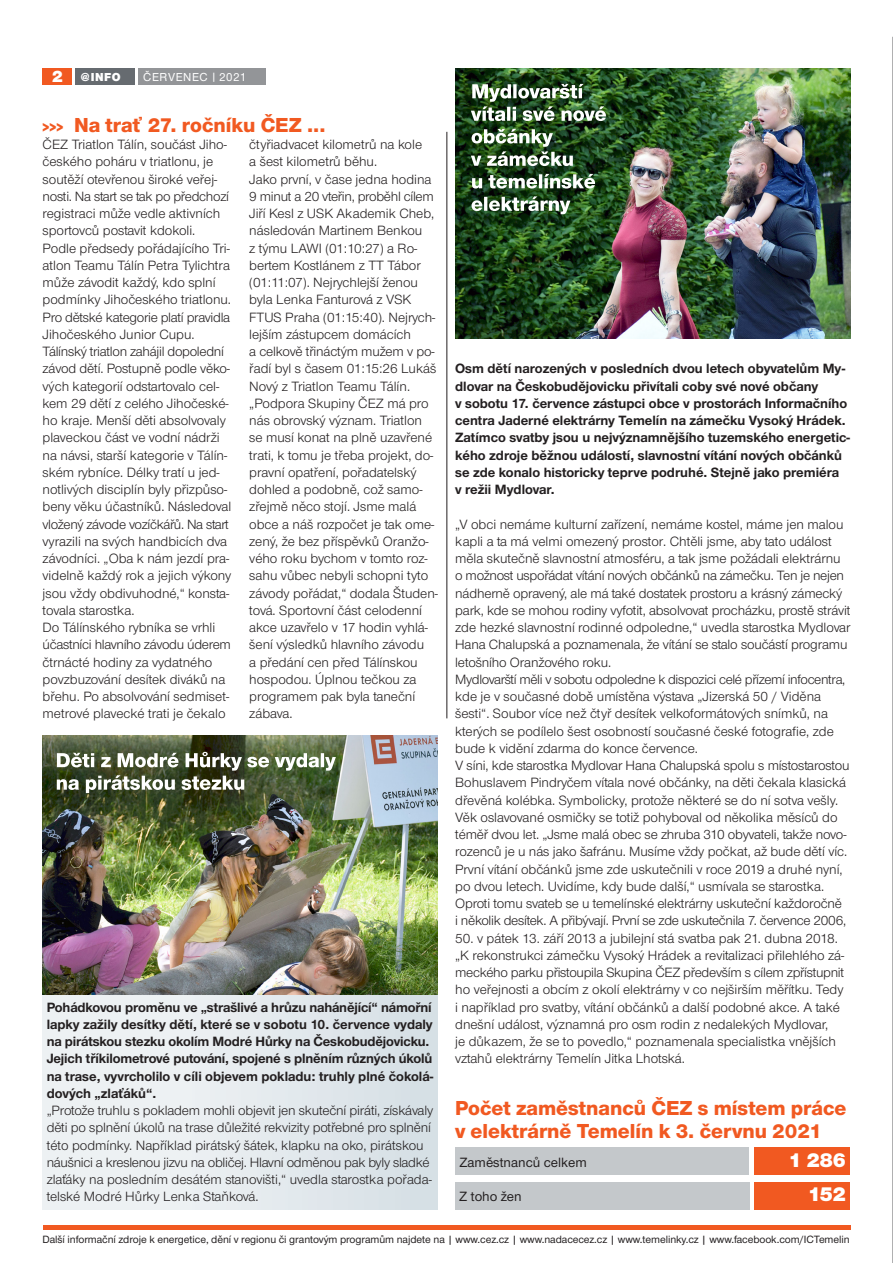
<style>
.page{position:relative;width:893px;height:1263px;background:#fff}
.page>*{position:absolute;margin:0;border:0;box-sizing:border-box;transform-origin:0 0}
.titulek_16{font:800 21px/22.5px "Nimbus CEZOT";color:#f15921}
._00_text{font:900 21px "Nimbus CEZOT";color:#fff}
.ramecek_nadpis{font:900 17.25px "Nimbus CEZOT";color:#fff}
._00_text-2{font:13.95px/17.2px "Nimbus CEZOT";color:#231f20}
._00_text-3{font:700 13.95px/17.2px "Nimbus CEZOT";color:#231f20}
._00_text-4{font:13.95px/17.2px "Nimbus CEZOT";letter-spacing:-.02em;color:#231f20}
._00_text-5{font:500 13.95px "Nimbus CEZOT";color:#231f20}
.Pruh_text{font:500 12px "Nimbus CEZOT";letter-spacing:.05em;color:#fff}
.Pruh_text-2{font:900 12px "Nimbus CEZOT";color:#fff}
.tiráž{font:500 10.95px "Nimbus CEZOT";letter-spacing:-.005em;color:#231f20}
.s1{font-size:10.95px}
.s2{font-size:13.95px}
.s3{font-weight:700}
</style>
<div class="page">
<hr style="left:892px;top:37px;width:1px;height:1226px;background:#636366">
<div style="left:42px;top:990px;width:395px;height:220px;background:linear-gradient(to right,#f1f4f5,#d7e0e5)"></div>
<div style="left:43px;top:68px;width:29px;height:17px;background:#f15921"></div>
<div style="left:138px;top:68px;width:127px;height:17px;background:#939598"></div>
<div style="left:75px;top:68px;width:60px;height:17px;background:#666b70"></div>
<img style="left:455px;top:68px;width:395px;height:271px">
<hr style="left:43px;top:1225px;width:807px;height:4px;background:#f15921">
<hr style="left:446px;top:132px;width:1px;height:586px;background:#231f20">
<svg style="left:472px;top:196px;width:98px;height:18px"></svg>
<svg style="left:472px;top:174px;width:123px;height:15px"></svg>
<img style="left:471px;top:129px;width:102px;height:37px">
<img style="left:471px;top:84px;width:135px;height:37px">
<img style="left:43px;top:736px;width:394px;height:258px">
<div style="left:455px;top:1147px;width:294px;height:28px;background:#c4c8cb"></div>
<div style="left:754px;top:1147px;width:96px;height:28px;background:#f15921"></div>
<div style="left:455px;top:1182px;width:294px;height:28px;background:#c4c8cb"></div>
<div style="left:754px;top:1182px;width:96px;height:28px;background:#f15921"></div>
<svg style="left:57px;top:752px;width:279px;height:41px"></svg>
<p class="ramecek_nadpis" style="left:52px;top:66px;width:12px">2</p>
<p class="Pruh_text-2" style="left:81px;top:70px;width:41px">@INFO</p>
<p class="Pruh_text" style="left:143px;top:70px;width:104px">ČERVENEC <span class="s1">|</span> 2021</p>
<p class="titulek_16" style="left:43px;top:114px;width:284px"><span class="s2">&gt;&gt;&gt;</span> Na trať 27. ročníku ČEZ ...</p>
<p class="_00_text-2" style="left:43px;top:136px;width:190px">ČEZ Triatlon Tálín, součást Jiho&shy;českého poháru v triatlonu, je soutěží otevřenou široké veřej&shy;nosti. Na start se tak po předchozí registraci může vedle aktivních sportovců postavit kdokoli.<br>Podle předsedy pořádajícího Tri&shy;atlon Teamu Tálín Petra Tylichtra může závodit každý, kdo splní podmínky Jihočeského triatlonu.<br>Pro dětské kategorie platí pravidla<br>Jihočeského Junior Cupu.</p>
<p class="_00_text-2" style="left:43px;top:343px;width:190px">Tálínský triatlon zahájil dopolední závod dětí. Postupně podle věko&shy;vých kategorií odstartovalo cel&shy;kem 29 dětí z celého Jihočeské&shy;ho kraje. Menší děti absolvovaly plaveckou část ve vodní nádrži na návsi, starší kategorie v Tálín&shy;ském rybníce. Délky tratí u jed&shy;notlivých disciplín byly přizpůso&shy;beny věku účastníků. Následoval vložený závode vozíčkářů. Na start vyrazili na svých handbicích dva závodníci. „Oba k nám jezdí pra&shy;videlně každý rok a jejich výkony jsou vždy obdivuhodné,“ konsta&shy;tovala starostka.</p>
<p class="_00_text-2" style="left:43px;top:619px;width:190px">Do Tálínského rybníka se vrhli účastníci hlavního závodu úderem čtrnácté hodiny za vydatného povzbuzování desítek diváků na břehu. Po absolvování sedmiset&shy;metrové plavecké trati je čekalo</p>
<p class="_00_text-2" style="left:249px;top:136px;width:174px">čtyřiadvacet kilometrů na kole a šest kilometrů běhu.</p>
<p class="_00_text-2" style="left:249px;top:170px;width:188px">Jako první, v čase jedna hodina<br>9 minut a 20 vteřin, proběhl cílem<br>Jiří Kesl z USK Akademik Cheb, následován Martinem Benkou<br>z týmu LAWI (01:10:27) a Ro&shy;bertem Kostlánem z TT Tábor (01:11:07). Nejrychlejší ženou byla Lenka Fanturová z VSK<br>FTUS Praha (01:15:40). Nejrych&shy;lejším zástupcem domácích<br>a celkově třináctým mužem v po&shy;řadí byl s časem 01:15:26 Lukáš<br>Nový z Triatlon Teamu Tálín.</p>
<p class="_00_text-2" style="left:249px;top:395px;width:190px">„Podpora Skupiny ČEZ má pro nás obrovský význam. Triatlon se musí konat na plně uzavřené trati, k tomu je třeba projekt, do&shy;pravní opatření, pořadatelský dohled a podobně, což samo&shy;zřejmě něco stojí. Jsme malá obce a náš rozpočet je tak ome&shy;zený, že bez příspěvků Oranžo&shy;vého roku bychom v tomto roz&shy;sahu vůbec nebyli schopni tyto závody pořádat,“ dodala Študen&shy;tová. Sportovní část celodenní akce uzavřelo v 17 hodin vyhlá&shy;šení výsledků hlavního závodu<br>a předání cen před Tálínskou hospodou. Úplnou tečkou za programem pak byla taneční zábava.</p>
<p class="_00_text-2" style="left:47px;top:998px;width:388px"><span class="s3">Pohádkovou proměnu ve „strašlivé a hrůzu nahánějící“ námořní lapky zažily desítky dětí, které se v sobotu 10. července vydaly na pirátskou stezku okolím Modré Hůrky na Českobudějovicku.<br>Jejich tříkilometrové putování, spojené s plněním různých úkolů na trase, vyvrcholilo v cíli objevem pokladu: truhly plné čokolá&shy;dových „zlaťáků“.<br></span>„Protože truhlu s pokladem mohli objevit jen skuteční piráti, získávaly děti po splnění úkolů na trase důležité rekvizity potřebné pro splnění této podmínky. Například pirátský šátek, klapku na oko, pirátskou náušnici a kreslenou jizvu na obličej. Hlavní odměnou pak byly sladké zlaťáky na posledním desátém stanovišti,“ uvedla starostka pořada&shy;telské Modré Hůrky Lenka Staňková.</p>
<p class="_00_text-3" style="left:455px;top:360px;width:397px">Osm dětí narozených v posledních dvou letech obyvatelům My&shy;dlovar na Českobudějovicku přivítali coby své nové občany<br>v sobotu 17. července zástupci obce v prostorách Informačního centra Jaderné elektrárny Temelín na zámečku Vysoký Hrádek.<br>Zatímco svatby jsou u nejvýznamnějšího tuzemského energetic&shy;kého zdroje běžnou událostí, slavnostní vítání nových občánků se zde konalo historicky teprve podruhé. Stejně jako premiéra<br>v režii Mydlovar.</p>
<p class="_00_text-2" style="left:455px;top:515px;width:397px">„V obci nemáme kulturní zařízení, nemáme kostel, máme jen malou kapli a ta má velmi omezený prostor. Chtěli jsme, aby tato událost měla skutečně slavnostní atmosféru, a tak jsme požádali elektrárnu o možnost uspořádat vítání nových občánků na zámečku. Ten je nejen nádherně opravený, ale má také dostatek prostoru a krásný zámecký park, kde se mohou rodiny vyfotit, absolvovat procházku, prostě strávit zde hezké slavnostní rodinné odpoledne,“ uvedla starostka Mydlovar Hana Chalupská a poznamenala, že vítání se stalo součástí programu letošního Oranžového roku.</p>
<p class="_00_text-2" style="left:455px;top:671px;width:392px">Mydlovarští měli v sobotu odpoledne k dispozici celé přízemí infocentra, kde je v současné době umístěna výstava „Jizerská 50 / Viděna šesti“. Soubor více než čtyř desítek velkoformátových snímků, na kterých se podílelo šest osobností současné české fotografie, zde bude k vidění zdarma do konce července.</p>
<p class="_00_text-2" style="left:455px;top:757px;width:396px">V síni, kde starostka Mydlovar Hana Chalupská spolu s místostarostou Bohuslavem Pindryčem vítala nové občánky, na děti čekala klasická dřevěná kolébka. Symbolicky, protože některé se do ní sotva vešly.<br>Věk oslavované osmičky se totiž pohyboval od několika měsíců do téměř dvou let. „Jsme malá obec se zhruba 310 obyvateli, takže novo&shy;rozenců je u nás jako šafránu. Musíme vždy počkat, až bude dětí víc.<br>První vítání občánků jsme zde uskutečnili v roce 2019 a druhé nyní, po dvou letech. Uvidíme, kdy bude další,“ usmívala se starostka.</p>
<p class="_00_text-4" style="left:455px;top:895px;width:392px">Oproti tomu svateb se u temelínské elektrárny uskuteční každoročně i několik desítek. A přibývají. První se zde uskutečnila 7. července 2006,</p>
<p class="_00_text-2" style="left:455px;top:929px;width:384px">50. v pátek 13. září 2013 a jubilejní stá svatba pak 21. dubna 2018.</p>
<p class="_00_text-2" style="left:455px;top:947px;width:391px">„K rekonstrukci zámečku Vysoký Hrádek a revitalizaci přilehlého zá&shy;meckého parku přistoupila Skupina ČEZ především s cílem zpřístupnit ho veřejnosti a obcím z okolí elektrárny v co nejširším měřítku. Tedy i například pro svatby, vítání občánků a další podobné akce. A také dnešní událost, významná pro osm rodin z nedalekých Mydlovar,<br>je důkazem, že se to povedlo,“ poznamenala specialistka vnějších vztahů elektrárny Temelín Jitka Lhotská.</p>
<p class="titulek_16" style="left:455px;top:1097px;width:393px">Počet zaměstnanců ČEZ s místem práce v elektrárně Temelín k 3. červnu 2021</p>
<p class="_00_text-5" style="left:459px;top:1154px;width:129px">Zaměstnanců celkem</p>
<p class="_00_text" style="left:788px;top:1148px;width:59px">1 286</p>
<p class="_00_text-5" style="left:459px;top:1188px;width:64px">Z toho žen</p>
<p class="_00_text" style="left:808px;top:1182px;width:40px">152</p>
<p class="tiráž" style="left:43px;top:1233px;width:809px">Další informační zdroje k energetice, dění v regionu či grantovým programům najdete na | www.cez.cz | www.nadacecez.cz | www.temelinky.cz | www.facebook.com/ICTemelin</p>
</div>
